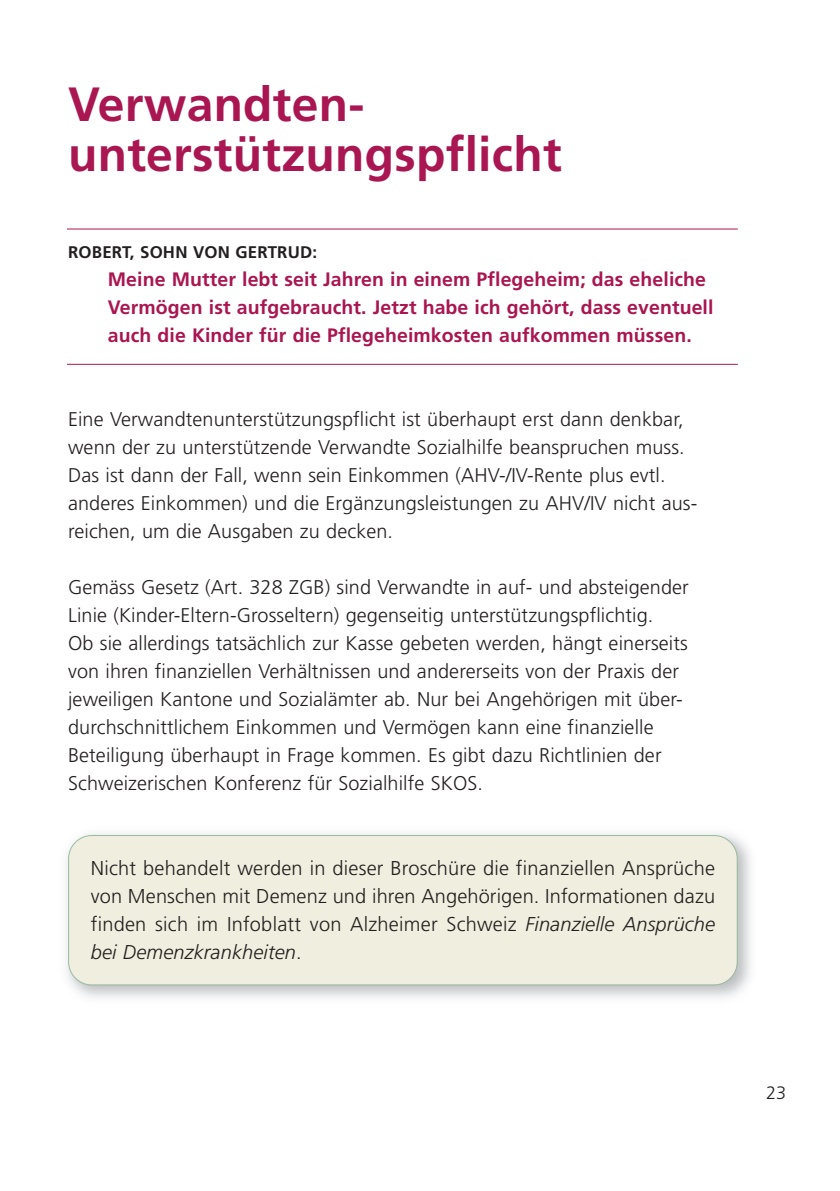
<style>
.page{position:relative;width:840px;height:1191px;background:#fff}
.page>*{position:absolute;margin:0;border:0;box-sizing:border-box;transform-origin:0 0}
.t1{font:700 48px/50px "Frutiger";letter-spacing:.005em;color:#a91651}
.t2{font:300 20px/28px "Frutiger";letter-spacing:.01em;color:#231f20;text-align:justify}
.t3{font:300 19.8px/28px "Frutiger";letter-spacing:.005em;color:#231f20}
.t4{font:700 19.4px/28px "Frutiger";letter-spacing:.005em;color:#a91651}
.t5{font:300 18px "Frutiger";color:#231f20}
.t6{font:700 16.8px "Frutiger";letter-spacing:.01em;color:#231f20}
.s1{font-style:italic}
</style>
<div class="page">
<img style="left:66px;top:833px;width:685px;height:165px">
<div style="left:69px;top:836px;width:667px;height:148px;background:#efeedf;border-radius:23px"></div>
<div style="left:68px;top:835px;width:669px;height:150px;border:2px solid #9bbca1;border-radius:24px"></div>
<hr style="left:67px;top:228px;width:670px;height:1px;background:#a91651">
<hr style="left:67px;top:364px;width:670px;height:1px;background:#a91651">
<h1 class="t1" style="left:68px;top:83px;width:495px">Verwandten&shy;unterstützungspflicht</h1>
<p class="t6" style="left:68px;top:246px;width:250px">ROBERT, SOHN VON GERTRUD:</p>
<p class="t4" style="left:108px;top:267px;width:607px">Meine Mutter lebt seit Jahren in einem Pflegeheim; das eheliche<br>Vermögen ist aufgebraucht. Jetzt habe ich gehört, dass eventuell auch die Kinder für die Pflegeheimkosten aufkommen müssen.</p>
<p class="t3" style="left:68px;top:407px;width:630px">Eine Verwandtenunterstützungspflicht ist überhaupt erst dann denkbar, wenn der zu unterstützende Verwandte Sozialhilfe beanspruchen muss.<br>Das ist dann der Fall, wenn sein Einkommen (AHV-/IV-Rente plus evtl. anderes Einkommen) und die Ergänzungsleistungen zu AHV/IV nicht aus&shy;reichen, um die Ausgaben zu decken.</p>
<p class="t3" style="left:68px;top:575px;width:622px">Gemäss Gesetz (Art. 328 ZGB) sind Verwandte in auf- und absteigender Linie (Kinder-Eltern-Grosseltern) gegenseitig unterstützungspflichtig.<br>Ob sie allerdings tatsächlich zur Kasse gebeten werden, hängt einerseits von ihren finanziellen Verhältnissen und andererseits von der Praxis der jeweiligen Kantone und Sozialämter ab. Nur bei Angehörigen mit über&shy;durchschnittlichem Einkommen und Vermögen kann eine finanzielle Beteiligung überhaupt in Frage kommen. Es gibt dazu Richtlinien der Schweizerischen Konferenz für Sozialhilfe SKOS.</p>
<p class="t2" style="left:91px;top:855px;width:625px">Nicht behandelt werden in dieser Broschüre die finanziellen Ansprüche von Menschen mit Demenz und ihren Angehörigen. Informationen dazu finden sich im Infoblatt von Alzheimer Schweiz <span class="s1">Finanzielle Ansprüche bei Demenzkrankheiten</span>.</p>
<p class="t5" style="left:765px;top:1085px;width:22px">23</p>
</div>
